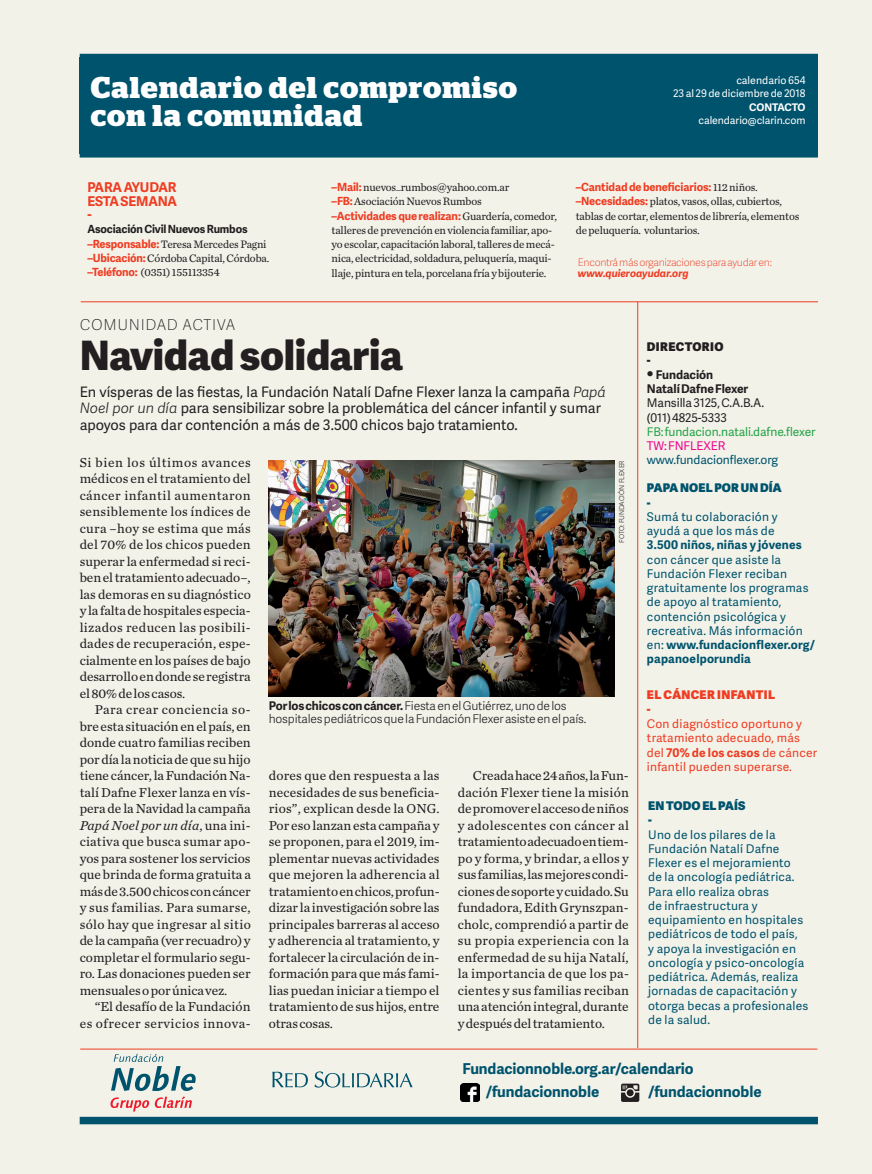
<style>
.page{position:relative;width:872px;height:1174px;background:#f2f2e9}
.page>*{position:absolute;margin:0;border:0;box-sizing:border-box;transform-origin:0 0}
.t1{font:800 40.5px "Adelle Sans";letter-spacing:-.005em;color:#231f20}
.t2{font:700 30px/28px "Stag";letter-spacing:.035em;color:#fff}
.t3{font:700 15px/23.4px "Adelle Sans";letter-spacing:-.005em;color:#00536d}
.t4{font:100 15px "Adelle Sans";letter-spacing:.045em;color:#231f20}
.t5{font:14.4px/16.5px "Adelle Sans";color:#231f20}
.t6{font:13.5px/16.5px "Chronicle Text G2";letter-spacing:-.005em;color:#231f20;text-align:justify}
.t7{font:13.5px/16.5px "Chronicle Text G2";letter-spacing:.035em;color:#231f20;text-align:right}
.t8{font:700 13.5px/13.5px "Adelle Sans";letter-spacing:-.015em;color:#ef3c22;text-align:justify}
.t9{font:12px/14.2px "Adelle Sans";letter-spacing:.02em;color:#00536d}
.t10{font:300 12px/13.5px "Adelle Sans";letter-spacing:-.015em;color:#231f20}
.t11{font:12px/14.2px "Adelle Sans";letter-spacing:.02em;color:#ef3c22}
.t12{font:12px/14.2px "Adelle Sans";letter-spacing:-.005em;color:#231f20}
.t13{font:12px "Adelle Sans";letter-spacing:-.005em;color:#25a346}
.t14{font:800 12px/14.2px "Adelle Sans";letter-spacing:.015em;color:#00536d}
.t15{font:700 12px/14.2px "Adelle Sans";letter-spacing:-.005em;color:#231f20}
.t16{font:700 12px "Adelle Sans";letter-spacing:.015em;color:#00536d}
.t17{font:12px "Adelle Sans";letter-spacing:-.005em;color:#00536d}
.t18{font:800 12px "Adelle Sans";color:#ef3c22}
.t19{font:800 12px/13.5px "Adelle Sans";letter-spacing:.035em;color:#231f20}
.t20{font:12px "Adelle Sans";letter-spacing:-.005em;color:#ed028c}
.t21{font:11.25px/14.2px "Chronicle Text G2";letter-spacing:-.015em;color:#231f20}
.t22{font:700 11.25px "Adelle Sans";letter-spacing:-.01em;color:#ef3c22}
.t23{font:700 11.25px "Adelle Sans";letter-spacing:-.015em;color:#231f20}
.t24{font:10.5px/13.5px "Adelle Sans";letter-spacing:.005em;color:#fff;text-align:right}
.t25{font:100 10.5px "Adelle Sans";letter-spacing:-.025em;color:#ef3c22}
.t26{font:italic 700 10.5px "Adelle Sans";letter-spacing:-.005em;color:#ef3c22}
.t27{font:700 10.5px "Adelle Sans";letter-spacing:-.01em;color:#fff}
.t28{font:300 6.75px "Adelle Sans";letter-spacing:-.015em;color:#231f20}
.s1{font-family:"Adelle Sans";font-weight:700;color:#ef3c22}
.s2{font-family:"Chronicle Text G2";font-weight:400;color:#231f20}
.s3{font-weight:300;font-style:italic}
.s4{font-style:italic}
.s5{font-weight:700}
</style>
<div class="page">
<img style="left:269px;top:460px;width:346px;height:236px">
<div style="left:80px;top:57px;width:738px;height:96px;background:#00536d"></div>
<div style="left:80px;top:150px;width:738px;height:8px;background:#00536d"></div>
<hr style="left:637px;top:301px;width:1px;height:747px;background:#ef3c22">
<div style="left:80px;top:54px;width:738px;height:7px;background:#00536d"></div>
<hr style="left:81px;top:301px;width:737px;height:1px;background:#ef3c22">
<svg style="left:272px;top:1071px;width:36px;height:16px"></svg>
<svg style="left:314px;top:1071px;width:98px;height:16px"></svg>
<div style="left:80px;top:1116px;width:738px;height:8px;background:#00536d"></div>
<hr style="left:80px;top:1048px;width:737px;height:1px;background:#ef3c22">
<svg style="left:110px;top:1053px;width:86px;height:58px"></svg>
<img style="left:461px;top:1083px;width:18px;height:19px">
<svg style="left:621px;top:1083px;width:18px;height:19px"></svg>
<div style="left:626px;top:1089px;width:7px;height:7px;background:#231f20;border-radius:50%"></div>
<h2 class="t2" style="left:91px;top:74px;width:428px">Calendario del compromiso con la comunidad</h2>
<p class="t24" style="left:673px;top:73px;width:134px">calendario 654<br>23 al 29 de diciembre de 2018</p>
<p class="t27" style="left:749px;top:99px;width:58px">CONTACTO</p>
<p class="t24" style="left:698px;top:113px;width:108px">calendario@clarin.com</p>
<p class="t8" style="left:87px;top:180px;width:91px">PARA AYUDAR ESTA SEMANA -</p>
<p class="t23" style="left:87px;top:221px;width:162px">Asociación Civil Nuevos Rumbos</p>
<p class="t21" style="left:87px;top:236px;width:183px"><span class="s1">–Responsable:</span>Teresa Mercedes Pagni <span class="s1">–Ubicación:</span> Córdoba Capital, Córdoba. <span class="s1">–Teléfono:</span> (0351) 155113354</p>
<p class="t21" style="left:331px;top:179px;width:179px"><span class="s1">–Mail:</span> nuevos_rumbos@yahoo.com.ar <span class="s1">–FB:</span> Asociación Nuevos Rumbos</p>
<p class="t22" style="left:331px;top:207px;width:227px">–Actividades que realizan: <span class="s2">Guardería, comedor,</span></p>
<p class="t21" style="left:331px;top:222px;width:225px">talleres de prevención en violencia familiar, apo&shy;yo escolar, capacitación laboral, talleres de mecá&shy;nica, electricidad, soldadura, peluquería, maqui&shy;llaje, pintura en tela, porcelana fría y bijouterie.</p>
<p class="t22" style="left:576px;top:179px;width:183px">–Cantidad de beneficiarios: <span class="s2">112 niños.</span></p>
<p class="t21" style="left:576px;top:194px;width:225px"><span class="s1">–Necesidades:</span> platos, vasos, ollas, cubiertos, tablas de cortar, elementos de librería, elementos de peluquería. voluntarios.</p>
<p class="t25" style="left:578px;top:254px;width:195px">Encontrá más organizaciones para ayudar en:</p>
<p class="t26" style="left:578px;top:266px;width:112px">www.quieroayudar.org</p>
<p class="t4" style="left:80px;top:314px;width:157px">Comunidad activa</p>
<h1 class="t1" style="left:80px;top:325px;width:325px">Navidad solidaria</h1>
<p class="t5" style="left:80px;top:383px;width:527px">En vísperas de las fiestas, la Fundación Natalí Dafne Flexer lanza la campaña <span class="s3">Papá<br>Noel por un día</span> para sensibilizar sobre la problemática del cáncer infantil y sumar apoyos para dar contención a más de 3.500 chicos bajo tratamiento.</p>
<p class="t6" style="left:80px;top:453px;width:173px">Si bien los últimos avances médicos en el tratamiento del cáncer infantil aumentaron sensiblemente los índices de cura –hoy se estima que más del 70% de los chicos pueden superar la enfermedad si reci&shy;ben el tratamiento adecuado–, las demoras en su diagnóstico y la falta de hospitales especia&shy;lizados reducen las posibili&shy;dades de recuperación, espe&shy;cialmente en los países de bajo desarrollo en donde se registra el 80% de los casos.</p>
<p class="t6" style="left:80px;top:700px;width:173px;text-indent:15px">Para crear conciencia so&shy;bre esta situación en el país, en donde cuatro familias reciben por día la noticia de que su hijo tiene cáncer, la Fundación Na&shy;talí Dafne Flexer lanza en vís&shy;pera de la Navidad la campaña <span class="s4">Papá Noel por un día</span>, una ini&shy;ciativa que busca sumar apo&shy;yos para sostener los servicios que brinda de forma gratuita a más de 3.500 chicos con cáncer y sus familias. Para sumarse, sólo hay que ingresar al sitio de la campaña (ver recuadro) y completar el formulario segu&shy;ro. Las donaciones pueden ser mensuales o por única vez.</p>
<p class="t7" style="left:80px;top:997px;width:172px">“El desafío de la Fundación es ofrecer servicios innova-</p>
<p class="t28" style="left:617px;top:543px;width:84px;rotate:-90deg">FOTO: FUNDACIÓN FLEXER</p>
<p class="t10" style="left:269px;top:698px;width:319px"><span class="s5">Por los chicos con cáncer.</span> Fiesta en el Gutiérrez, uno de los hospitales pediátricos que la Fundación Flexer asiste en el país.</p>
<p class="t6" style="left:269px;top:767px;width:172px">dores que den respuesta a las necesidades de sus beneficia&shy;rios”, explican desde la ONG.<br>Por eso lanzan esta campaña y se proponen, para el 2019, im&shy;plementar nuevas actividades que mejoren la adherencia al tratamiento en chicos, profun&shy;dizar la investigación sobre las principales barreras al acceso y adherencia al tratamiento, y fortalecer la circulación de in&shy;formación para que más fami&shy;lias puedan iniciar a tiempo el tratamiento de sus hijos, entre otras cosas.</p>
<p class="t6" style="left:458px;top:767px;width:173px;text-indent:15px">Creada hace 24 años, la Fun&shy;dación Flexer tiene la misión de promover el acceso de niños y adolescentes con cáncer al tratamiento adecuado en tiem&shy;po y forma, y brindar, a ellos y sus familias, las mejores condi&shy;ciones de soporte y cuidado. Su fundadora, Edith Grynszpan&shy;cholc, comprendió a partir de su propia experiencia con la enfermedad de su hija Natalí, la importancia de que los pa&shy;cientes y sus familias reciban una atención integral, durante y después del tratamiento.</p>
<p class="t19" style="left:647px;top:339px;width:78px">DIRECTORIO -</p>
<p class="t15" style="left:647px;top:367px;width:103px">● Fundación<br>Natalí Dafne Flexer</p>
<p class="t12" style="left:647px;top:395px;width:119px">Mansilla 3125, C.A.B.A. (011) 4825-5333</p>
<p class="t13" style="left:647px;top:423px;width:170px">FB: fundacion.natali.dafne.flexer</p>
<p class="t20" style="left:647px;top:437px;width:80px">TW: FNFLEXER</p>
<p class="t17" style="left:647px;top:451px;width:133px">www.fundacionflexer.org</p>
<p class="t14" style="left:647px;top:480px;width:136px">PAPA NOEL POR UN DÍA -</p>
<p class="t9" style="left:647px;top:509px;width:132px">Sumá tu colaboración y ayudá a que los más de</p>
<p class="t16" style="left:647px;top:536px;width:156px">3.500 niños, niñas y jóvenes</p>
<p class="t9" style="left:647px;top:552px;width:170px">con cáncer que asiste la<br>Fundación Flexer reciban gratuitamente los programas de apoyo al tratamiento, contención psicológica y recreativa. Más información en: <span class="s5">www.fundacionflexer.org/ papanoelporundia</span></p>
<p class="t18" style="left:647px;top:685px;width:44px">EL CÁNCER</p>
<p class="t18" style="left:717px;top:685px;width:29px">IN FANTIL</p>
<p class="t18" style="left:647px;top:700px;width:5px">-</p>
<p class="t11" style="left:647px;top:716px;width:172px">Con diagnóstico oportuno y tratamiento adecuado, más del <span class="s5">70% de los casos</span> de cáncer infantil pueden superarse.</p>
<p class="t14" style="left:648px;top:798px;width:99px">EN TODO EL PAÍS -</p>
<p class="t9" style="left:648px;top:827px;width:162px">Uno de los pilares de la<br>Fundación Natalí Dafne<br>Flexer es el mejoramiento<br>de la oncología pediátrica.<br>Para ello realiza obras<br>de infraestructura y equipamiento en hospitales pediátricos de todo el país,<br>y apoya la investigación en oncología y psico-oncología pediátrica. Además, realiza jornadas de capacitación y otorga becas a profesionales de la salud.</p>
<p class="t3" style="left:486px;top:1056px;width:209px;text-indent:-23px">Fundacionnoble.org.ar/calendario /fundacionnoble</p>
<p class="t3" style="left:648px;top:1079px;width:115px">/fundacionnoble</p>
</div>
